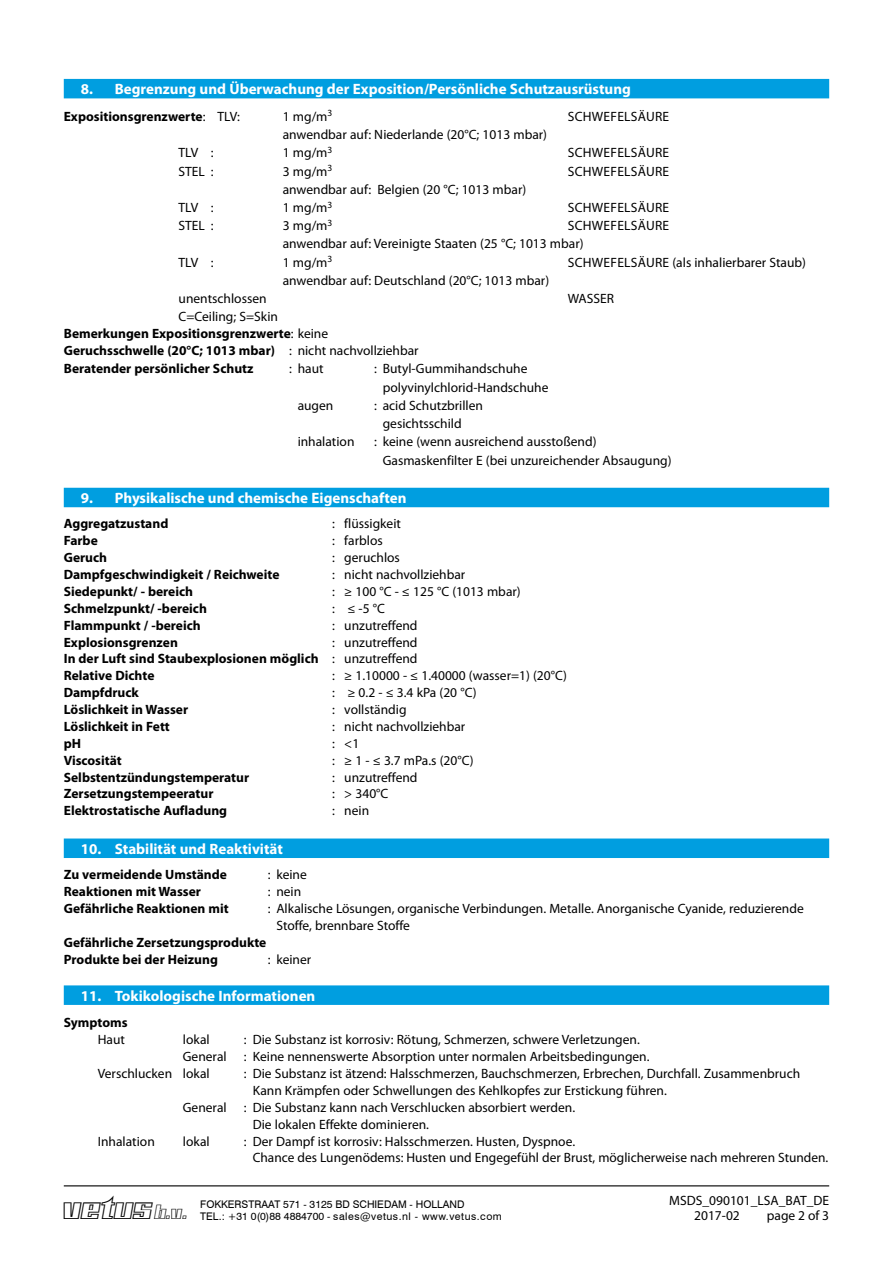
<style>
.page{position:relative;width:893px;height:1263px;background:#fff}
.page>*{position:absolute;margin:0;border:0;box-sizing:border-box;transform-origin:0 0}
.t1{font:27.3px "Vetus Outline";color:#000}
.t2{font:700 15px "Myriad Pro";color:#fff}
.t3{font:13.5px/16.8px "Myriad Pro";color:#000}
.t4{font:700 13.5px/16.8px "Myriad Pro";color:#000}
.t5{font:13.5px "Myriad Pro";letter-spacing:.02em;color:#000}
.t6{font:10.5px/12px "Swiss 721 BT";color:#000}
.s1{font-weight:400}
.s2{font-size:16.65px}
</style>
<div class="page">
<hr style="left:64px;top:1185px;width:765px;height:1px;background:#000">
<div style="left:64px;top:79px;width:765px;height:19px;background:#009ee0"></div>
<div style="left:64px;top:488px;width:765px;height:19px;background:#009ee0"></div>
<div style="left:64px;top:838px;width:765px;height:20px;background:#009ee0"></div>
<div style="left:64px;top:985px;width:765px;height:20px;background:#009ee0"></div>
<p class="t2" style="left:81px;top:79px;width:552px">8. Begrenzung und Überwachung der Exposition/Persönliche Schutzausrüstung</p>
<p class="t4" style="left:64px;top:107px;width:178px">Expositionsgrenzwerte<span class="s1">: TLV:</span></p>
<p class="t3" style="left:283px;top:108px;width:51px">1 mg/m<sup>3</sup></p>
<p class="t5" style="left:568px;top:108px;width:103px">SCHWEFELSÄURE</p>
<p class="t3" style="left:283px;top:126px;width:266px">anwendbar auf: Niederlande (20°C; 1013 mbar)</p>
<p class="t3" style="left:179px;top:144px;width:36px">TLV :</p>
<p class="t3" style="left:283px;top:144px;width:51px">1 mg/m<sup>3</sup></p>
<p class="t5" style="left:568px;top:144px;width:103px">SCHWEFELSÄURE</p>
<p class="t3" style="left:179px;top:162px;width:36px">STEL :</p>
<p class="t3" style="left:283px;top:162px;width:51px">3 mg/m<sup>3</sup></p>
<p class="t5" style="left:568px;top:163px;width:103px">SCHWEFELSÄURE</p>
<p class="t3" style="left:283px;top:181px;width:245px">anwendbar auf: Belgien (20 °C; 1013 mbar)</p>
<p class="t3" style="left:179px;top:199px;width:36px">TLV :</p>
<p class="t3" style="left:283px;top:199px;width:51px">1 mg/m<sup>3</sup></p>
<p class="t5" style="left:568px;top:199px;width:103px">SCHWEFELSÄURE</p>
<p class="t3" style="left:179px;top:217px;width:36px">STEL :</p>
<p class="t3" style="left:283px;top:217px;width:51px">3 mg/m<sup>3</sup></p>
<p class="t3" style="left:283px;top:216px;width:388px;line-height:18.3px;text-indent:285px">SCHWEFELSÄURE anwendbar auf: Vereinigte Staaten (25 °C; 1013 mbar)</p>
<p class="t3" style="left:179px;top:254px;width:36px">TLV :</p>
<p class="t3" style="left:283px;top:254px;width:51px">1 mg/m<sup>3</sup></p>
<p class="t3" style="left:568px;top:254px;width:240px">SCHWEFELSÄURE (als inhalierbarer Staub)</p>
<p class="t3" style="left:283px;top:272px;width:268px">anwendbar auf: Deutschland (20°C; 1013 mbar)</p>
<p class="t3" style="left:179px;top:290px;width:90px">unentschlossen</p>
<p class="t3" style="left:568px;top:290px;width:48px">WASSER</p>
<p class="t4" style="left:64px;top:308px;width:356px;text-indent:115px"><span class="s1">C=Ceiling; S=Skin<br></span>Bemerkungen Expositionsgrenzwerte<span class="s1">: keine<br></span>Geruchsschwelle (20°C; 1013 mbar) <span class="s1">: nicht nachvollziehbar</span></p>
<p class="t4" style="left:64px;top:360px;width:191px">Beratender persönlicher Schutz</p>
<p class="t3" style="left:289px;top:360px;width:36px">: haut</p>
<p class="t3" style="left:383px;top:359px;width:167px;line-height:18.3px;text-indent:-9px">: Butyl-Gummihandschuhe polyvinylchlorid-Handschuhe</p>
<p class="t3" style="left:298px;top:397px;width:37px">augen</p>
<p class="t3" style="left:383px;top:396px;width:102px;line-height:18.1px;text-indent:-9px">: acid Schutzbrillen gesichtsschild</p>
<p class="t3" style="left:298px;top:433px;width:58px">inhalation</p>
<p class="t3" style="left:383px;top:432px;width:290px;line-height:18.3px;text-indent:-9px">: keine (wenn ausreichend ausstoßend)<br>Gasmaskenfilter E (bei unzureichender Absaugung)</p>
<p class="t2" style="left:81px;top:488px;width:327px">9. Physikalische und chemische Eigenschaften</p>
<p class="t4" style="left:64px;top:515px;width:106px">Aggregatzustand</p>
<p class="t3" style="left:332px;top:515px;width:70px">: flüssigkeit</p>
<p class="t4" style="left:64px;top:532px;width:36px">Farbe</p>
<p class="t3" style="left:332px;top:532px;width:52px">: farblos</p>
<p class="t4" style="left:64px;top:549px;width:45px">Geruch</p>
<p class="t3" style="left:332px;top:549px;width:69px">: geruchlos</p>
<p class="t4" style="left:64px;top:566px;width:217px">Dampfgeschwindigkeit / Reichweite</p>
<p class="t3" style="left:332px;top:566px;width:135px">: nicht nachvollziehbar</p>
<p class="t4" style="left:64px;top:582px;width:131px">Siedepunkt/ - bereich</p>
<p class="t3" style="left:332px;top:583px;width:190px">: ≥ 100 °C - ≤ 125 °C (1013 mbar)</p>
<p class="t4" style="left:64px;top:599px;width:145px">Schmelzpunkt/ -bereich</p>
<p class="t3" style="left:332px;top:600px;width:54px">: ≤ -5 °C</p>
<p class="t4" style="left:64px;top:616px;width:138px">Flammpunkt / -bereich</p>
<p class="t3" style="left:332px;top:616px;width:87px">: unzutreffend</p>
<p class="t4" style="left:64px;top:633px;width:116px">Explosionsgrenzen</p>
<p class="t4" style="left:64px;top:633px;width:355px;text-align:justify;text-indent:269px"><span class="s1">: unzutreffend </span>In der Luft sind Staubexplosionen möglich <span class="s1">: unzutreffend </span>Relative Dichte</p>
<p class="t3" style="left:332px;top:667px;width:236px">: ≥ 1.10000 - ≤ 1.40000 (wasser=1) (20°C)</p>
<p class="t4" style="left:64px;top:684px;width:77px">Dampfdruck</p>
<p class="t3" style="left:332px;top:684px;width:146px">: ≥ 0.2 - ≤ 3.4 kPa (20 °C)</p>
<p class="t4" style="left:64px;top:701px;width:126px">Löslichkeit in Wasser</p>
<p class="t3" style="left:332px;top:701px;width:76px">: vollständig</p>
<p class="t4" style="left:64px;top:717px;width:108px">Löslichkeit in Fett</p>
<p class="t3" style="left:332px;top:718px;width:135px">: nicht nachvollziehbar</p>
<p class="t4" style="left:64px;top:734px;width:19px">pH</p>
<p class="t3" style="left:332px;top:735px;width:28px">: &lt;1</p>
<p class="t4" style="left:64px;top:751px;width:59px">Viscosität</p>
<p class="t3" style="left:332px;top:751px;width:143px">: ≥ 1 - ≤ 3.7 mPa.s (20°C)</p>
<p class="t4" style="left:64px;top:768px;width:187px">Selbstentzündungstemperatur</p>
<p class="t3" style="left:332px;top:768px;width:87px">: unzutreffend</p>
<p class="t4" style="left:64px;top:785px;width:151px">Zersetzungstempeeratur</p>
<p class="t3" style="left:332px;top:785px;width:58px">: &gt; 340°C</p>
<p class="t4" style="left:64px;top:802px;width:165px">Elektrostatische Aufladung</p>
<p class="t3" style="left:332px;top:802px;width:38px">: nein</p>
<p class="t2" style="left:81px;top:839px;width:204px">10. Stabilität und Reaktivität</p>
<p class="t4" style="left:64px;top:866px;width:165px">Zu vermeidende Umstände</p>
<p class="t3" style="left:268px;top:866px;width:41px">: keine</p>
<p class="t4" style="left:64px;top:883px;width:139px">Reaktionen mit Wasser</p>
<p class="t3" style="left:268px;top:883px;width:35px">: nein</p>
<p class="t4" style="left:64px;top:899px;width:166px">Gefährliche Reaktionen mit</p>
<p class="t3" style="left:276px;top:900px;width:529px;text-indent:-9px">: Alkalische Lösungen, organische Verbindungen. Metalle. Anorganische Cyanide, reduzierende<br>Stoffe, brennbare Stoffe</p>
<p class="t4" style="left:64px;top:933px;width:204px">Gefährliche Zersetzungsprodukte<br>Produkte bei der Heizung</p>
<p class="t3" style="left:268px;top:950px;width:45px">: keiner</p>
<p class="t2" style="left:81px;top:986px;width:236px">11. Tokikologische Informationen</p>
<p class="t4" style="left:64px;top:1014px;width:65px">Symptoms</p>
<p class="t3" style="left:98px;top:1031px;width:29px">Haut</p>
<p class="t3" style="left:183px;top:1031px;width:28px">lokal</p>
<p class="t3" style="left:244px;top:1031px;width:398px">: Die Substanz ist korrosiv: Rötung, Schmerzen, schwere Verletzungen.</p>
<p class="t3" style="left:183px;top:1048px;width:45px">General</p>
<p class="t3" style="left:244px;top:1048px;width:407px">: Keine nennenswerte Absorption unter normalen Arbeitsbedingungen.</p>
<p class="t3" style="left:98px;top:1065px;width:113px">Verschlucken lokal</p>
<p class="t3" style="left:253px;top:1065px;width:549px;text-indent:-9px">: Die Substanz ist ätzend: Halsschmerzen, Bauchschmerzen, Erbrechen, Durchfall. Zusammenbruch<br>Kann Krämpfen oder Schwellungen des Kehlkopfes zur Erstickung führen.</p>
<p class="t3" style="left:183px;top:1099px;width:45px">General</p>
<p class="t3" style="left:253px;top:1099px;width:324px;text-indent:-9px">: Die Substanz kann nach Verschlucken absorbiert werden.<br>Die lokalen Effekte dominieren.</p>
<p class="t3" style="left:98px;top:1132px;width:59px">Inhalation</p>
<p class="t3" style="left:183px;top:1132px;width:28px">lokal</p>
<p class="t3" style="left:253px;top:1132px;width:577px;text-indent:-9px">: Der Dampf ist korrosiv: Halsschmerzen. Husten, Dyspnoe.<br>Chance des Lungenödems: Husten und Engegefühl der Brust, möglicherweise nach mehreren Stunden.</p>
<h1 class="t1" style="left:64px;top:1196px;width:124px">vetus <span class="s2">b.v.</span></h1>
<p class="t6" style="left:200px;top:1198px;width:303px">FOKKERSTRAAT 571 - 3125 BD SCHIEDAM - HOLLAND<br>TEL.: +31 0(0)88 4884700 - sales@vetus.nl - www.vetus.com</p>
<p class="t3" style="left:669px;top:1192px;width:161px">MSDS_090101_LSA_BAT_DE</p>
<p class="t3" style="left:694px;top:1207px;width:47px">2017-02</p>
<p class="t3" style="left:767px;top:1207px;width:64px">page 2 of 3</p>
</div>
